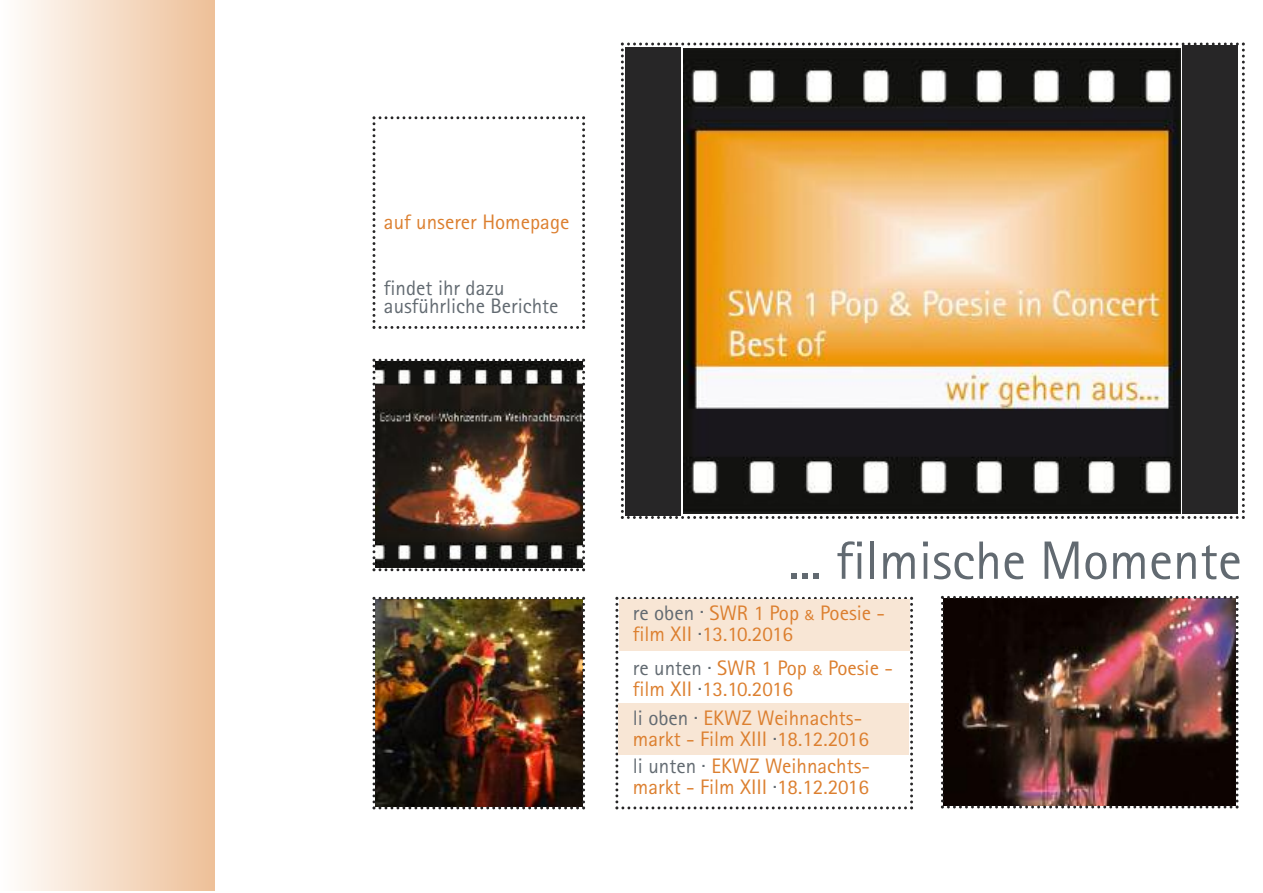
<style>
.page{position:relative;width:1263px;height:893px;background:#fff}
.page>*{position:absolute;margin:0;border:0;box-sizing:border-box;transform-origin:0 0}
.t1{font:54px "Agfa Rotis Sans Serif";color:#626a71}
.t2{font:21px/21px "Agfa Rotis Sans Serif";color:#dc7f2f}
.t3{font:21px/18px "Agfa Rotis Sans Serif";color:#626a71}
.s1{color:#626a71}
.s2{font-family:"Calibri";font-size:15px}
</style>
<div class="page">
<div style="left:0;top:0;width:215px;height:890px;background:linear-gradient(to right,#fffefe,#eec098)"></div>
<img style="left:941px;top:596px;width:297px;height:212px">
<svg style="left:615px;top:597px;width:298px;height:212px"></svg>
<img style="left:372px;top:597px;width:213px;height:212px">
<img style="left:372px;top:359px;width:213px;height:212px">
<svg style="left:372px;top:116px;width:213px;height:213px"></svg>
<div style="left:619px;top:599px;width:290px;height:51px;background:#f8e6d5"></div>
<div style="left:619px;top:704px;width:290px;height:51px;background:#f8e6d5"></div>
<svg style="left:621px;top:43px;width:624px;height:476px;background:#474647"></svg>
<img style="left:684px;top:49px;width:497px;height:464px">
<p class="t2" style="left:384px;top:214px;width:187px">auf unserer Homepage</p>
<p class="t3" style="left:384px;top:281px;width:176px">findet ihr dazu ausführliche Berichte</p>
<h1 class="t1" style="left:789px;top:541px;width:454px">... filmische Momente</h1>
<p class="t2" style="left:633px;top:604px;width:254px"><span class="s1">re oben </span><sup>.</sup> SWR 1 Pop <span class="s2">&amp;</span> Poesie - film XII <sup>.</sup>13.10.2016</p>
<p class="t2" style="left:633px;top:660px;width:262px"><span class="s1">re unten </span><sup>.</sup> SWR 1 Pop <span class="s2">&amp;</span> Poesie - film XII <sup>.</sup>13.10.2016</p>
<p class="t2" style="left:633px;top:710px;width:238px"><span class="s1">li oben </span><sup>.</sup> EKWZ Weihnachts&shy;markt - Film XIII <sup>.</sup>18.12.2016</p>
<p class="t2" style="left:633px;top:757px;width:239px"><span class="s1">li unten </span><sup>.</sup> EKWZ Weihnachts&shy;markt - Film XIII <sup>.</sup>18.12.2016</p>
</div>
